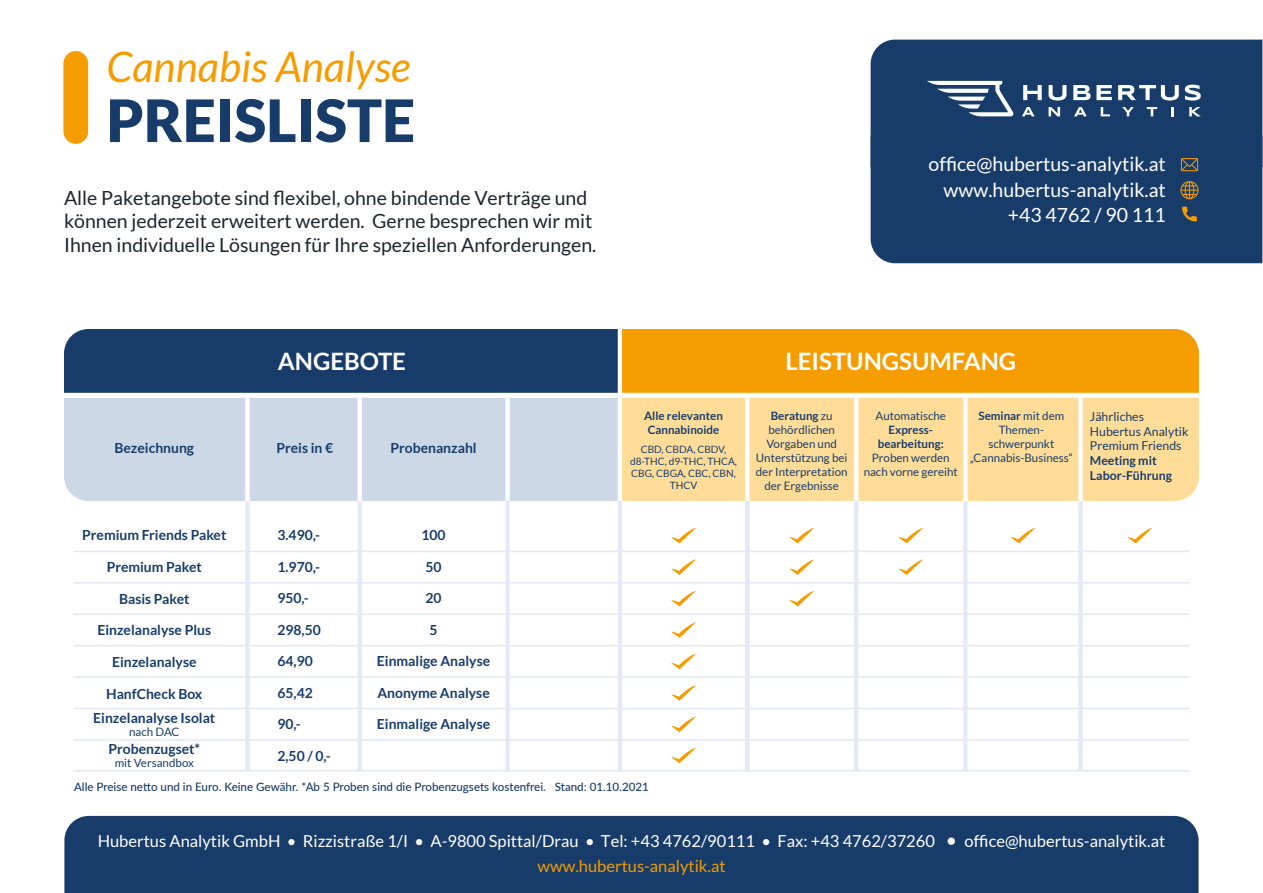
<style>
.page{position:relative;width:1263px;height:893px;background:#fff}
.page>*{position:absolute;margin:0;border:0;box-sizing:border-box;transform-origin:0 0}
.t1{font:900 58.5px "Lato";color:#183c69}
.t2{font:italic 42px "Lato";color:#f59c00}
.t3{font:700 24px "Lato";color:#fff}
.t4{font:19.5px/23.4px "Lato";color:#1d242c}
.t5{font:19.5px/25.5px "Lato";color:#fff;text-align:right}
.t6{font:16.5px/25.5px "Lato";color:#fff;text-align:center}
.t7{font:700 13.95px/24.3px "Lato";color:#183c69;text-align:center}
.t8{font:12.3px/14.7px "Lato";color:#183c69}
.t9{font:700 12.3px/14.7px "Lato";color:#183c69}
.t10{font:11.55px/13.8px "Lato";color:#183c69;text-align:center}
.t11{font:500 11.55px "Lato";color:#183c69}
.t12{font:700 11.55px/13.8px "Lato";color:#183c69;text-align:center}
.t13{font:10.05px/12.1px "Lato";color:#183c69;text-align:center}
.s1{font-weight:700}
.s2{font-size:19.5px}
.s3{color:#f59c00}
</style>
<div class="page">
<svg style="left:671px;top:528px;width:25px;height:15px"></svg>
<svg style="left:671px;top:559px;width:25px;height:16px"></svg>
<svg style="left:671px;top:591px;width:25px;height:15px"></svg>
<svg style="left:789px;top:528px;width:25px;height:15px"></svg>
<svg style="left:789px;top:559px;width:25px;height:16px"></svg>
<svg style="left:898px;top:528px;width:25px;height:15px"></svg>
<svg style="left:1011px;top:528px;width:24px;height:15px"></svg>
<svg style="left:1128px;top:528px;width:24px;height:15px"></svg>
<svg style="left:898px;top:559px;width:25px;height:16px"></svg>
<svg style="left:789px;top:591px;width:25px;height:15px"></svg>
<svg style="left:671px;top:622px;width:25px;height:16px"></svg>
<svg style="left:671px;top:654px;width:25px;height:15px"></svg>
<svg style="left:671px;top:685px;width:25px;height:16px"></svg>
<svg style="left:671px;top:717px;width:25px;height:15px"></svg>
<svg style="left:671px;top:748px;width:25px;height:15px"></svg>
<div style="left:871px;top:40px;width:391px;height:96px;background:#183c69"></div>
<div style="left:871px;top:136px;width:391px;height:127px;background:#183c69"></div>
<div style="left:64px;top:816px;width:1134px;height:77px;background:#183c69"></div>
<svg style="left:1023px;top:85px;width:19px;height:15px"></svg>
<svg style="left:1073px;top:85px;width:17px;height:15px"></svg>
<svg style="left:1096px;top:85px;width:16px;height:15px"></svg>
<svg style="left:1118px;top:85px;width:61px;height:16px"></svg>
<svg style="left:1185px;top:85px;width:16px;height:16px"></svg>
<svg style="left:1022px;top:107px;width:12px;height:9px"></svg>
<svg style="left:1048px;top:107px;width:12px;height:9px"></svg>
<svg style="left:1074px;top:107px;width:13px;height:9px"></svg>
<svg style="left:1101px;top:107px;width:9px;height:9px"></svg>
<svg style="left:1122px;top:107px;width:12px;height:9px"></svg>
<svg style="left:1147px;top:107px;width:10px;height:9px"></svg>
<svg style="left:1171px;top:107px;width:3px;height:9px"></svg>
<svg style="left:1189px;top:107px;width:12px;height:9px"></svg>
<svg style="left:1048px;top:85px;width:18px;height:16px"></svg>
<svg style="left:927px;top:81px;width:86px;height:35px"></svg>
<div style="left:64px;top:398px;width:554px;height:103px;background:#cdd8e6"></div>
<div style="left:63px;top:51px;width:25px;height:93px;background:#f59c00;border-radius:12px"></div>
<svg style="left:64px;top:329px;width:1135px;height:64px;background:#896d34"></svg>
<div style="left:622px;top:398px;width:577px;height:103px;background:#fd9"></div>
<hr style="left:74px;top:550px;width:1115px;height:2px;background:#e3eaf5">
<hr style="left:74px;top:582px;width:1115px;height:2px;background:#e3eaf5">
<hr style="left:74px;top:613px;width:1115px;height:2px;background:#e3eaf5">
<hr style="left:74px;top:645px;width:1115px;height:1px;background:#e3eaf5">
<hr style="left:74px;top:676px;width:1115px;height:2px;background:#e3eaf5">
<hr style="left:74px;top:708px;width:1115px;height:1px;background:#e3eaf5">
<hr style="left:74px;top:739px;width:1115px;height:2px;background:#e3eaf5">
<hr style="left:74px;top:770px;width:1115px;height:2px;background:#e3eaf5">
<div style="left:245px;top:499px;width:5px;height:272px;background:#e3eaf5"></div>
<hr style="left:358px;top:499px;width:4px;height:272px;background:#e3eaf5">
<div style="left:505px;top:499px;width:5px;height:272px;background:#e3eaf5"></div>
<div style="left:505px;top:398px;width:5px;height:103px;background:#fff"></div>
<hr style="left:618px;top:499px;width:4px;height:272px;background:#e3eaf5">
<hr style="left:618px;top:325px;width:4px;height:176px;background:#fff">
<hr style="left:745px;top:499px;width:4px;height:272px;background:#e3eaf5">
<hr style="left:745px;top:398px;width:4px;height:103px;background:#fff">
<hr style="left:854px;top:499px;width:4px;height:272px;background:#e3eaf5">
<hr style="left:854px;top:398px;width:4px;height:103px;background:#fff">
<hr style="left:963px;top:499px;width:4px;height:272px;background:#e3eaf5">
<svg style="left:963px;top:398px;width:4px;height:103px"></svg>
<div style="left:1078px;top:499px;width:5px;height:272px;background:#e3eaf5"></div>
<div style="left:1078px;top:398px;width:5px;height:103px;background:#fff"></div>
<div style="left:245px;top:398px;width:5px;height:103px;background:#fff"></div>
<hr style="left:358px;top:398px;width:4px;height:103px;background:#fff">
<svg style="left:1181px;top:158px;width:17px;height:13px"></svg>
<svg style="left:1180px;top:181px;width:18px;height:18px"></svg>
<svg style="left:1182px;top:207px;width:15px;height:14px"></svg>
<h2 class="t2" style="left:107px;top:43px;width:306px">Cannabis Analyse</h2>
<h1 class="t1" style="left:107px;top:86px;width:310px">PREISLISTE</h1>
<h3 class="t4" style="left:64px;top:186px;width:534px">Alle Paketangebote sind flexibel, ohne bindende Verträge und können jederzeit erweitert werden. Gerne besprechen wir mit<br>Ihnen individuelle Lösungen für Ihre speziellen Anforderungen.</h3>
<h3 class="t5" style="left:929px;top:151px;width:239px">office@hubertus-analytik.at www.hubertus-analytik.at +43 4762 / 90 111</h3>
<p class="t7" style="left:114px;top:436px;width:81px">Bezeichnung</p>
<p class="t7" style="left:82px;top:523px;width:146px">Premium Friends Paket</p>
<p class="t7" style="left:107px;top:555px;width:97px">Premium Paket</p>
<p class="t7" style="left:119px;top:586px;width:72px">Basis Paket</p>
<p class="t7" style="left:97px;top:618px;width:115px">Einzelanalyse Plus</p>
<p class="t7" style="left:112px;top:649px;width:86px">Einzelanalyse</p>
<p class="t7" style="left:93px;top:681px;width:124px">HanfCheck Box<br>Einzelanalyse Isolat</p>
<p class="t10" style="left:129px;top:725px;width:52px">nach DAC</p>
<p class="t7" style="left:108px;top:737px;width:93px">Probenzugset*</p>
<p class="t10" style="left:115px;top:756px;width:81px">mit Versandbox</p>
<h3 class="t3" style="left:278px;top:347px;width:130px">ANGEBOTE</h3>
<h3 class="t3" style="left:785px;top:347px;width:232px">LEISTUNGSUMFANG</h3>
<p class="t7" style="left:276px;top:436px;width:58px">Preis in €</p>
<p class="t7" style="left:277px;top:523px;width:44px">3.490,-</p>
<p class="t7" style="left:277px;top:554px;width:44px">1.970,-</p>
<p class="t7" style="left:277px;top:586px;width:33px">950,-</p>
<p class="t7" style="left:277px;top:617px;width:45px">298,50</p>
<p class="t7" style="left:277px;top:649px;width:37px">64,90</p>
<p class="t7" style="left:277px;top:680px;width:37px">65,42</p>
<p class="t7" style="left:277px;top:712px;width:25px">90,-</p>
<p class="t7" style="left:277px;top:743px;width:55px">2,50 / 0,-</p>
<p class="t7" style="left:390px;top:436px;width:88px">Probenanzahl</p>
<p class="t7" style="left:421px;top:523px;width:26px">100</p>
<p class="t7" style="left:425px;top:554px;width:18px">50</p>
<p class="t7" style="left:425px;top:586px;width:18px">20</p>
<p class="t7" style="left:430px;top:617px;width:10px">5</p>
<p class="t7" style="left:377px;top:649px;width:115px">Einmalige Analyse</p>
<p class="t7" style="left:377px;top:680px;width:114px">Anonyme Analyse</p>
<p class="t7" style="left:377px;top:712px;width:115px">Einmalige Analyse</p>
<p class="t12" style="left:644px;top:409px;width:80px">Alle relevanten<br>Cannabinoide</p>
<p class="t13" style="left:630px;top:443px;width:108px">CBD, CBDA, CBDV, d8-THC, d9-THC, THCA,<br>CBG, CBGA, CBC, CBN,<br>THCV</p>
<p class="t10" style="left:756px;top:409px;width:93px"><span class="s1">Beratung</span> zu behördlichen<br>Vorgaben und<br>Unterstützung bei der Interpretation der Ergebnisse</p>
<p class="t10" style="left:875px;top:409px;width:72px">Automatische</p>
<p class="t12" style="left:878px;top:423px;width:68px">Express&shy;bearbeitung:</p>
<p class="t10" style="left:864px;top:451px;width:96px">Proben werden nach vorne gereiht</p>
<p class="t10" style="left:970px;top:409px;width:105px"><span class="s1">Seminar</span> mit dem<br>Themen&shy;schwerpunkt „Cannabis-Business“</p>
<p class="t8" style="left:1090px;top:409px;width:100px">Jährliches<br>Hubertus Analytik<br>Premium Friends</p>
<p class="t9" style="left:1090px;top:453px;width:84px">Meeting mit<br>Labor-Führung</p>
<p class="t11" style="left:74px;top:778px;width:576px">Alle Preise netto und in Euro. Keine Gewähr. *Ab 5 Proben sind die Probenzugsets kostenfrei. Stand: 01.10.2021</p>
<p class="t6" style="left:98px;top:828px;width:1069px">Hubertus Analytik GmbH • Rizzistraße 1/I • A-9800 Spittal/Drau • Tel: +43 4762/90111 • Fax: +43 4762/37260 <span class="s2">•</span> office@hubertus-analytik.at <span class="s3">www.hubertus-analytik.at</span></p>
</div>
